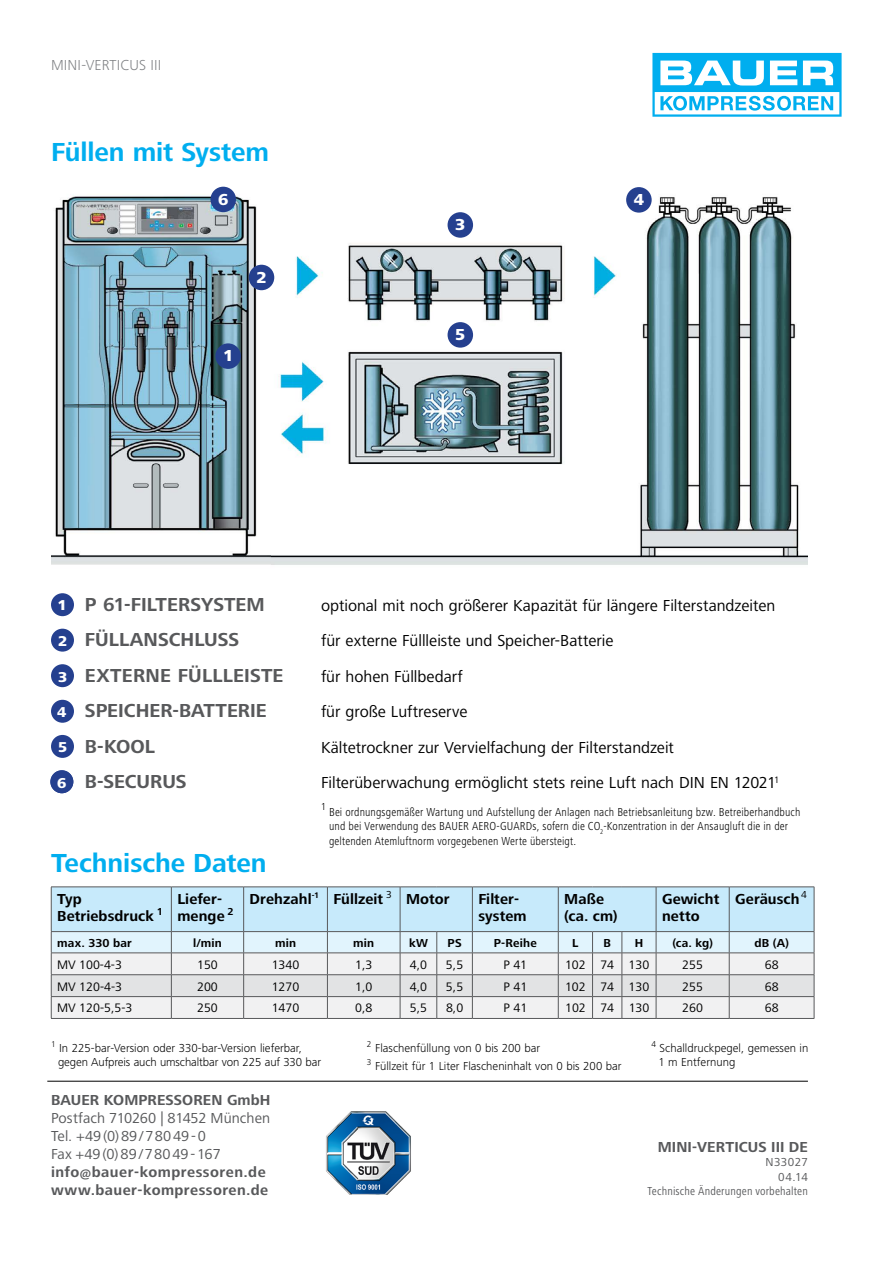
<style>
.page{position:relative;width:893px;height:1263px;background:#fff}
.page>*{position:absolute;margin:0;border:0;box-sizing:border-box;transform-origin:0 0}
.t1{font:700 27px "Frutiger Next LT";letter-spacing:-.005em;color:#00aeef}
.t2{font:700 19.5px "Frutiger Next LT";color:#58595b}
.t3{font:16.5px "Frutiger Next LT";color:#000}
.t4{font:800 16.5px "Frutiger Next LT";color:#fff}
.t5{font:700 15px/16.5px "Frutiger Next LT";letter-spacing:.005em;color:#000}
.t6{font:700 15px/18px "Frutiger Next LT";letter-spacing:.03em;color:#58595b}
.t7{font:15px/18px "Frutiger Next LT";color:#58595b}
.t8{font:700 15px "Frutiger Next LT";letter-spacing:.01em;color:#58595b}
.t9{font:300 15px "Frutiger Next LT";letter-spacing:.01em;color:#808285}
.t10{font:800 14.85px "Frutiger Next LT";color:#fff}
.t11{font:12.75px "Frutiger Next LT";color:#000}
.t12{font:300 condensed 12px/14.4px "Frutiger Next LT";letter-spacing:.01em;color:#000}
.t13{font:300 12px/14.4px "Frutiger Next LT";color:#000}
.t14{font:700 12px "Frutiger Next LT";letter-spacing:.015em;color:#000}
.t15{font:condensed 12px "Frutiger Next LT";letter-spacing:.015em;color:#58595b}
.t16{font:12px/14.4px "Frutiger Next LT";letter-spacing:.025em;color:#58595b;text-align:right}
.t17{font:300 10.5px "Frutiger Next LT";color:#000}
</style>
<div class="page">
<svg style="left:51px;top:887px;width:764px;height:132px"></svg>
<hr style="left:622px;top:1018px;width:34px;height:1px;background:#58595b">
<hr style="left:656px;top:1018px;width:73px;height:1px;background:#58595b">
<hr style="left:729px;top:1018px;width:85px;height:1px;background:#58595b">
<hr style="left:47px;top:1081px;width:761px;height:1px;background:#000">
<img style="left:51px;top:186px;width:757px;height:379px">
<div style="left:626px;top:187px;width:26px;height:26px;background:#25408f;border-radius:50%"></div>
<div style="left:448px;top:322px;width:25px;height:26px;background:#25408f;border-radius:50%"></div>
<div style="left:448px;top:212px;width:25px;height:26px;background:#25408f;border-radius:50%"></div>
<div style="left:210px;top:187px;width:26px;height:25px;background:#25408f;border-radius:50%"></div>
<div style="left:215px;top:343px;width:26px;height:26px;background:#25408f;border-radius:50%"></div>
<div style="left:249px;top:265px;width:25px;height:25px;background:#25408f;border-radius:50%"></div>
<svg style="left:652px;top:52px;width:190px;height:65px"></svg>
<div style="left:51px;top:593px;width:23px;height:23px;background:#25408f;border-radius:50%"></div>
<div style="left:51px;top:629px;width:23px;height:23px;background:#25408f;border-radius:50%"></div>
<div style="left:51px;top:664px;width:23px;height:23px;background:#25408f;border-radius:50%"></div>
<div style="left:51px;top:700px;width:23px;height:23px;background:#25408f;border-radius:50%"></div>
<div style="left:51px;top:735px;width:23px;height:23px;background:#25408f;border-radius:50%"></div>
<div style="left:50px;top:770px;width:23px;height:23px;background:#25408f;border-radius:50%"></div>
<img style="left:326px;top:1111px;width:85px;height:84px">
<p class="t9" style="left:51px;top:57px;width:112px">MINI-VERTICUS III</p>
<h1 class="t1" style="left:51px;top:137px;width:220px">Füllen mit System</h1>
<p class="t4" style="left:218px;top:190px;width:12px">6</p>
<p class="t4" style="left:256px;top:268px;width:12px">2</p>
<p class="t4" style="left:223px;top:347px;width:12px">1</p>
<p class="t4" style="left:455px;top:215px;width:12px">3</p>
<p class="t4" style="left:455px;top:325px;width:12px">5</p>
<p class="t4" style="left:634px;top:190px;width:12px">4</p>
<p class="t10" style="left:57px;top:597px;width:11px">1</p>
<p class="t10" style="left:58px;top:633px;width:11px">2</p>
<p class="t10" style="left:58px;top:668px;width:11px">3</p>
<p class="t10" style="left:57px;top:704px;width:11px">4</p>
<p class="t10" style="left:58px;top:739px;width:11px">5</p>
<p class="t10" style="left:57px;top:774px;width:11px">6</p>
<p class="t2" style="left:85px;top:593px;width:84px">p 61-filtersystem</p>
<p class="t3" style="left:321px;top:596px;width:456px">optional mit noch größerer Kapazität für längere Filterstandzeiten</p>
<p class="t2" style="left:85px;top:629px;width:59px">fü llansch</p>
<p class="t2" style="left:194px;top:629px;width:46px">luSS</p>
<p class="t3" style="left:321px;top:631px;width:294px">für externe Füllleiste und Speicher-Batterie</p>
<p class="t2" style="left:85px;top:664px;width:39px">externe</p>
<p class="t2" style="left:178px;top:664px;width:66px">fü lLleiste</p>
<p class="t3" style="left:321px;top:667px;width:143px">für hohen Füllbedarf</p>
<p class="t2" style="left:85px;top:700px;width:23px">Speicher</p>
<p class="t2" style="left:172px;top:700px;width:19px">-batterie</p>
<p class="t3" style="left:321px;top:702px;width:148px">für große Luftreserve</p>
<p class="t2" style="left:85px;top:735px;width:33px">B-koo</p>
<p class="t2" style="left:145px;top:735px;width:12px">l</p>
<p class="t3" style="left:321px;top:738px;width:354px">Kältetrockner zur Vervielfachung der Filterstandzeit</p>
<p class="t2" style="left:85px;top:771px;width:42px">B-Securus</p>
<p class="t3" style="left:321px;top:773px;width:460px">Filterüberwachung ermöglicht stets reine Luft nach DIN EN 12021<sup>1</sup></p>
<p class="t17" style="left:321px;top:800px;width:7px">1</p>
<p class="t12" style="left:329px;top:805px;width:473px">Bei ordnungsgemäßer Wartung und Aufstellung der Anlagen nach Betriebsanleitung bzw. Betreiberhandbuch und bei Verwendung des BAUER AERO-GUARDs, sofern die CO<sub>2</sub>-Konzentration in der Ansaugluft die in der geltenden Atemluftnorm vorgegebenen Werte übersteigt.</p>
<h1 class="t1" style="left:51px;top:848px;width:217px">Technische Daten</h1>
<p class="t5" style="left:57px;top:891px;width:107px">Typ<br>Betriebsdruck <sup>1</sup></p>
<p class="t5" style="left:177px;top:891px;width:58px">Liefer&shy;menge <sup>2</sup></p>
<p class="t5" style="left:250px;top:891px;width:201px">Drehzahl<sup>-1</sup> Füllzeit <sup>3</sup> Motor</p>
<p class="t5" style="left:478px;top:891px;width:50px">Filter&shy;system</p>
<p class="t5" style="left:564px;top:891px;width:55px">Maße (ca. cm)</p>
<p class="t5" style="left:662px;top:891px;width:59px">Gewicht netto</p>
<p class="t5" style="left:735px;top:891px;width:73px">Geräusch<sup>4</sup></p>
<p class="t14" style="left:57px;top:936px;width:76px">max. 330 bar</p>
<p class="t14" style="left:193px;top:936px;width:30px">l/min</p>
<p class="t14" style="left:275px;top:936px;width:23px">min</p>
<p class="t14" style="left:353px;top:936px;width:23px">min</p>
<p class="t14" style="left:409px;top:936px;width:20px">kW</p>
<p class="t14" style="left:447px;top:936px;width:16px">PS</p>
<p class="t14" style="left:494px;top:936px;width:45px">P-Reihe</p>
<p class="t14" style="left:572px;top:936px;width:7px">L</p>
<p class="t14" style="left:603px;top:936px;width:9px">B</p>
<p class="t14" style="left:635px;top:936px;width:10px">H</p>
<p class="t14" style="left:672px;top:936px;width:42px">(ca. kg)</p>
<p class="t14" style="left:754px;top:936px;width:36px">dB (A)</p>
<p class="t11" style="left:57px;top:957px;width:66px">MV 100-4-3</p>
<p class="t11" style="left:197px;top:957px;width:22px">150</p>
<p class="t11" style="left:272px;top:957px;width:29px">1340</p>
<p class="t11" style="left:355px;top:957px;width:19px">1,3</p>
<p class="t11" style="left:410px;top:957px;width:19px">4,0</p>
<p class="t11" style="left:446px;top:957px;width:19px">5,5</p>
<p class="t11" style="left:503px;top:957px;width:25px">P 41</p>
<p class="t11" style="left:565px;top:957px;width:86px">102 74 130</p>
<p class="t11" style="left:682px;top:957px;width:22px">255</p>
<p class="t11" style="left:765px;top:957px;width:15px">68</p>
<p class="t11" style="left:57px;top:979px;width:66px">MV 120-4-3</p>
<p class="t11" style="left:197px;top:979px;width:22px">200</p>
<p class="t11" style="left:272px;top:979px;width:29px">1270</p>
<p class="t11" style="left:355px;top:979px;width:19px">1,0</p>
<p class="t11" style="left:410px;top:979px;width:19px">4,0</p>
<p class="t11" style="left:446px;top:979px;width:19px">5,5</p>
<p class="t11" style="left:503px;top:979px;width:25px">P 41</p>
<p class="t11" style="left:565px;top:979px;width:86px">102 74 130</p>
<p class="t11" style="left:682px;top:979px;width:22px">255</p>
<p class="t11" style="left:765px;top:979px;width:15px">68</p>
<p class="t11" style="left:57px;top:1001px;width:77px">MV 120-5,5-3</p>
<p class="t11" style="left:197px;top:1001px;width:22px">250</p>
<p class="t11" style="left:272px;top:1001px;width:29px">1470</p>
<p class="t11" style="left:355px;top:1001px;width:19px">0,8</p>
<p class="t11" style="left:410px;top:1001px;width:19px">5,5</p>
<p class="t11" style="left:446px;top:1001px;width:19px">8,0</p>
<p class="t11" style="left:503px;top:1001px;width:25px">P 41</p>
<p class="t11" style="left:565px;top:1001px;width:86px">102 74 130</p>
<p class="t11" style="left:682px;top:1001px;width:22px">260</p>
<p class="t11" style="left:765px;top:1001px;width:15px">68</p>
<p class="t13" style="left:58px;top:1040px;width:265px;text-indent:-7px"><sup>1</sup> In 225-bar-Version oder 330-bar-Version lieferbar, gegen Aufpreis auch umschaltbar von 225 auf 330 bar</p>
<p class="t13" style="left:367px;top:1039px;width:256px;line-height:18px"><sup>2</sup> Flaschenfüllung von 0 bis 200 bar<br><sup>3</sup> Füllzeit für 1 Liter Flascheninhalt von 0 bis 200 bar</p>
<p class="t8" style="left:51px;top:1091px;width:221px">BAUER KOMPRESSOREN GmbH</p>
<p class="t7" style="left:51px;top:1109px;width:221px">Postfach 710260 | 81452 München<br>Tel. +49(0)89/78049-0<br>Fax +49(0)89/78049-167</p>
<p class="t6" style="left:51px;top:1163px;width:219px">info@bauer-kompressoren.de www.bauer-kompressoren.de</p>
<p class="t13" style="left:658px;top:1040px;width:151px;text-indent:-7px"><sup>4</sup> Schalldruckpegel, gemessen in<br>1 m Entfernung</p>
<p class="t6" style="left:658px;top:1138px;width:59px">Mini-Verticus</p>
<p class="t6" style="left:771px;top:1138px;width:38px">iii dE</p>
<p class="t16" style="left:766px;top:1155px;width:44px">N33027<br>04.14</p>
<p class="t15" style="left:647px;top:1184px;width:162px">Technische Änderungen vorbehalten</p>
</div>
